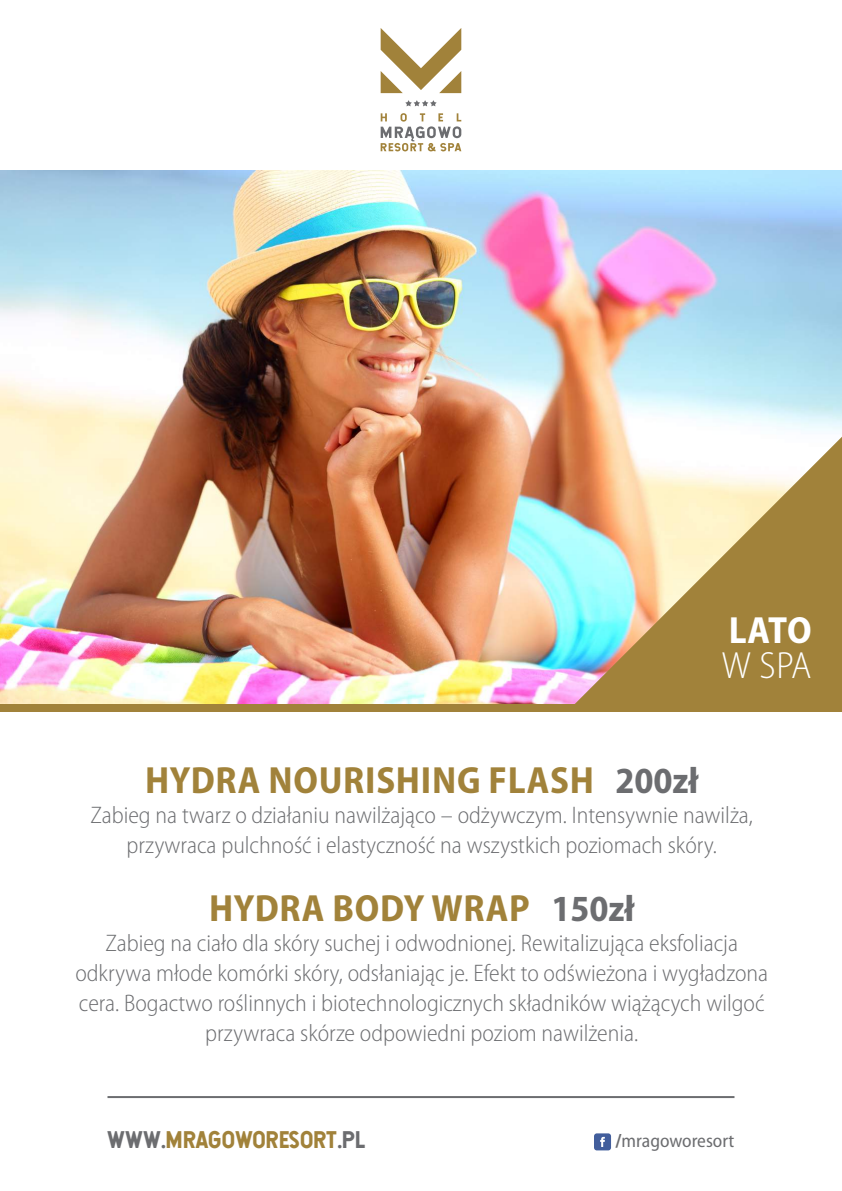
<style>
.page{position:relative;width:842px;height:1191px;background:#fff}
.page>*{position:absolute;margin:0;border:0;box-sizing:border-box;transform-origin:0 0}
.t1{font:700 semi-condensed 38px "Myriad Pro";letter-spacing:.02em;color:#a1823a}
.t2{font:700 semi-condensed 38px "Myriad Pro";color:#fff}
.t3{font:300 semi-condensed 38px "Myriad Pro";color:#fff}
.t4{font:300 semi-condensed 24px/30px "Myriad Pro";color:#6c6d70;text-align:center}
.t5{font:23px "Hansief";color:#a1823a}
.t6{font:semi-condensed 19px "Myriad Pro";color:#6c6d70}
.s1{font-size:37px;color:#6c6d70}
.s2{color:#6c6d70}
.s3{font-weight:700}
</style>
<div class="page">
<div style="left:0;top:699px;width:842px;height:13px;background:#a1823a"></div>
<img style="left:0;top:170px;width:842px;height:533px">
<svg style="left:381px;top:28px;width:80px;height:65px"></svg>
<svg style="left:405px;top:100px;width:32px;height:6px"></svg>
<svg style="left:381px;top:113px;width:80px;height:38px"></svg>
<div style="left:594px;top:1133px;width:17px;height:17px;background:#425e9c;border-radius:3px"></div>
<svg style="left:600px;top:1136px;width:5px;height:11px"></svg>
<svg style="left:567px;top:437px;width:275px;height:267px;background:#c2b385"></svg>
<hr style="left:107px;top:1096px;width:627px;height:2px;background:#6c6d70">
<h1 class="t2" style="left:729px;top:608px;width:84px">LATO</h1>
<h1 class="t3" style="left:722px;top:645px;width:91px">W SPA</h1>
<h1 class="t1" style="left:145px;top:759px;width:555px">HYDRA NOURISHING FLASH <span class="s1">200zł</span></h1>
<p class="t4" style="left:90px;top:801px;width:664px">Zabieg na twarz o działaniu nawilżająco – odżywczym. Intensywnie nawilża, przywraca pulchność i elastyczność na wszystkich poziomach skóry.</p>
<h1 class="t1" style="left:209px;top:887px;width:427px">HYDRA BODY WRAP <span class="s1">150zł</span></h1>
<p class="t4" style="left:75px;top:928px;width:694px">Zabieg na ciało dla skóry suchej i odwodnionej. Rewitalizująca eksfoliacja odkrywa młode komórki skóry, odsłaniając je. Efekt to odświeżona i wygładzona cera. Bogactwo roślinnych i biotechnologicznych składników wiążących wilgoć przywraca skórze odpowiedni poziom nawilżenia.</p>
<p class="t5" style="left:107px;top:1125px;width:259px"><span class="s2">WWW.</span>MRAGOWORESORT<span class="s2">.PL</span></p>
<p class="t6" style="left:616px;top:1130px;width:120px"><span class="s3">/</span>mragoworesort</p>
</div>
